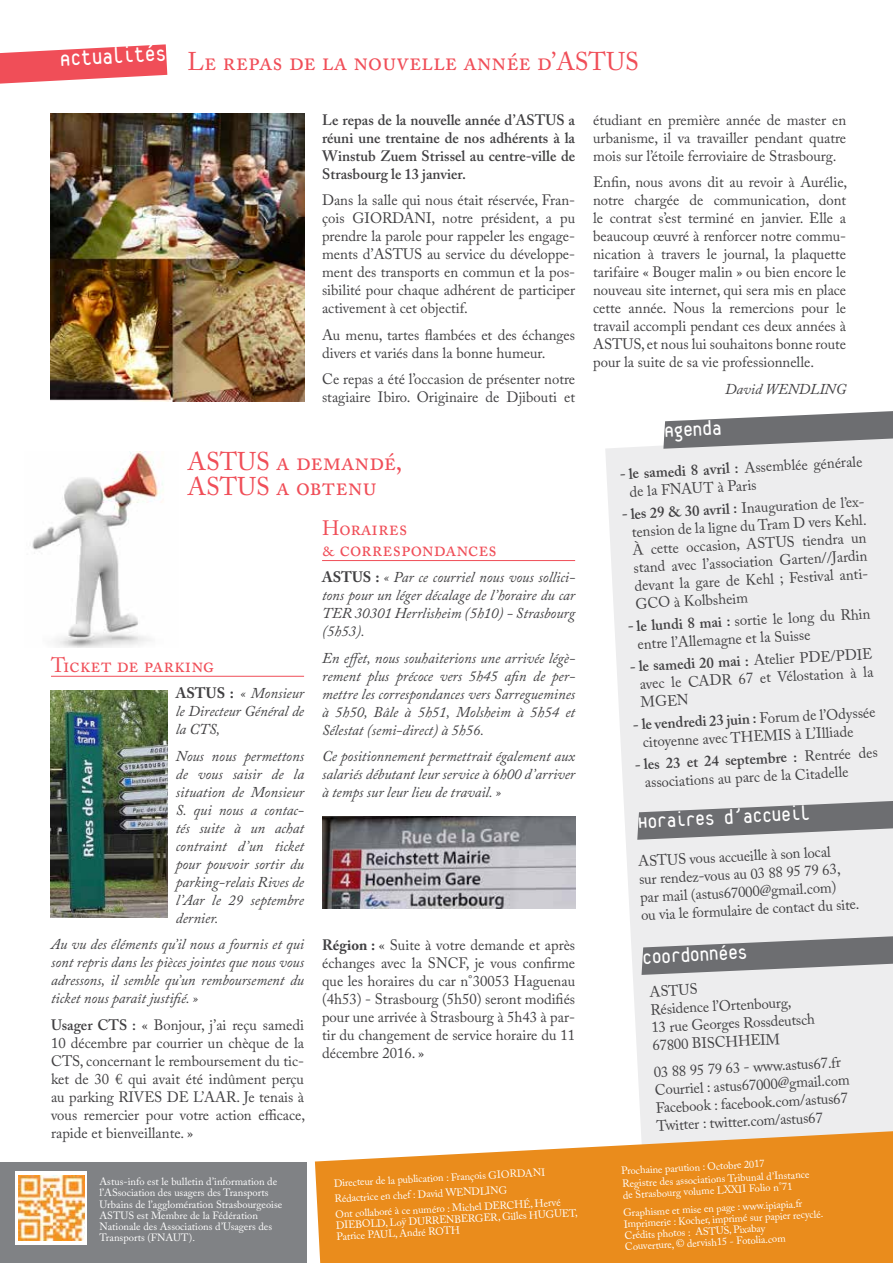
<style>
.page{position:relative;width:893px;height:1263px;background:#fff}
.page>*{position:absolute;margin:0;border:0;box-sizing:border-box;transform-origin:0 0}
.t1{font:25.5px/25.5px "Adobe Caslon Pro";color:#f04e58}
.t2{font:24px "Platelet";color:#fff}
.t3{font:22.05px "Platelet";color:#fff}
.t4{font:20.7px/21px "Adobe Caslon Pro";color:#f04e58}
.t5{font:15px/18px "Adobe Caslon Pro";color:#414042}
.t6{font:italic 15px/18px "Adobe Caslon Pro";color:#414042;text-align:justify}
.t7{font:600 15px/18px "Adobe Caslon Pro";color:#414042;text-align:justify}
.t8{font:10.5px/11.2px "Adobe Caslon Pro";color:#fff}
.s1{font-weight:700;font-style:normal}
.s2{font-weight:600}
.s3{font-weight:700}
</style>
<div class="page">
<hr style="left:51px;top:676px;width:253px;height:1px;background:#f04e58">
<hr style="left:322px;top:560px;width:253px;height:1px;background:#f04e58">
<svg style="left:0;top:44px;width:167px;height:40px"></svg>
<div style="left:605px;top:446px;width:288px;height:685px;background:#ededee"></div>
<div style="left:0;top:1162px;width:306px;height:101px;background:#808285"></div>
<svg style="left:315px;top:1131px;width:578px;height:132px;background:#ec9936"></svg>
<div style="left:15px;top:1171px;width:72px;height:73px;background:linear-gradient(to right,#fff,#fff)"></div>
<img style="left:19px;top:1175px;width:65px;height:65px">
<svg style="left:637px;top:801px;width:256px;height:39px;background:#939496"></svg>
<svg style="left:641px;top:936px;width:252px;height:39px;background:#939496"></svg>
<img style="left:50px;top:114px;width:255px;height:288px">
<img style="left:50px;top:691px;width:117px;height:226px">
<img style="left:322px;top:817px;width:253px;height:92px">
<svg style="left:663px;top:411px;width:230px;height:38px;background:#939496"></svg>
<img style="left:32px;top:451px;width:131px;height:197px">
<h2 class="t2" style="left:59px;top:49px;width:108px;rotate:-3deg">Actualités</h2>
<h1 class="t1" style="left:188px;top:48px;width:453px">Le repas de la nouvelle année d’ASTUS</h1>
<p class="t7" style="left:322px;top:111px;width:255px">Le repas de la nouvelle année d’ASTUS a réuni une trentaine de nos adhérents à la Winstub Zuem Strissel au centre-ville de Strasbourg le 13 janvier.</p>
<p class="t5" style="left:322px;top:191px;width:255px;text-align:justify">Dans la salle qui nous était réservée, Fran&shy;çois GIORDANI, notre président, a pu prendre la parole pour rappeler les engage&shy;ments d’ASTUS au service du développe&shy;ment des transports en commun et la pos&shy;sibilité pour chaque adhérent de participer activement à cet objectif.</p>
<p class="t5" style="left:322px;top:326px;width:255px">Au menu, tartes flambées et des échanges divers et variés dans la bonne humeur.</p>
<p class="t5" style="left:322px;top:370px;width:255px">Ce repas a été l’occasion de présenter notre stagiaire Ibiro. Originaire de Djibouti et</p>
<h1 class="t1" style="left:188px;top:448px;width:216px">ASTUS a demandé,<br>ASTUS a obtenu</h1>
<h3 class="t4" style="left:51px;top:654px;width:165px">Ticket de parking</h3>
<p class="t6" style="left:176px;top:684px;width:130px"><span class="s1">ASTUS :</span> « Monsieur le Directeur Général de la CTS,</p>
<p class="t6" style="left:176px;top:746px;width:130px">Nous nous permettons de vous saisir de la situation de Monsieur S. qui nous a contac&shy;tés suite à un achat contraint d’un ticket pour pouvoir sortir du parking-relais Rives de l’Aar le 29 septembre dernier.</p>
<p class="t6" style="left:51px;top:935px;width:255px">Au vu des éléments qu’il nous a fournis et qui sont repris dans les pièces jointes que nous vous adressons, il semble qu’un remboursement du ticket nous paraît justifié. »</p>
<p class="t5" style="left:51px;top:1015px;width:256px;text-align:justify"><span class="s2">Usager CTS :</span> « Bonjour, j’ai reçu samedi 10 décembre par courrier un chèque de la CTS, concernant le remboursement du tic&shy;ket de 30 € qui avait été indûment perçu au parking RIVES DE L’AAR. Je tenais à vous remercier pour votre action efficace, rapide et bienveillante. »</p>
<h3 class="t4" style="left:322px;top:517px;width:176px">Horaires<br>&amp; correspondances</h3>
<p class="t6" style="left:322px;top:568px;width:255px"><span class="s1">ASTUS :</span> « Par ce courriel nous vous sollici&shy;tons pour un léger décalage de l’horaire du car TER 30301 Herrlisheim (5h10) - Strasbourg (5h53).</p>
<p class="t6" style="left:322px;top:649px;width:255px">En effet, nous souhaiterions une arrivée légè&shy;rement plus précoce vers 5h45 afin de per&shy;mettre les correspondances vers Sarreguemines à 5h50, Bâle à 5h51, Molsheim à 5h54 et Sélestat (semi-direct) à 5h56.</p>
<p class="t6" style="left:322px;top:747px;width:255px">Ce positionnement permettrait également aux salariés débutant leur service à 6h00 d’arriver à temps sur leur lieu de travail. »</p>
<p class="t5" style="left:322px;top:936px;width:255px;text-align:justify"><span class="s3">Région :</span> « Suite à votre demande et après échanges avec la SNCF, je vous confirme que les horaires du car n°30053 Haguenau (4h53) - Strasbourg (5h50) seront modifiés pour une arrivée à Strasbourg à 5h43 à par&shy;tir du changement de service horaire du 11 décembre 2016. »</p>
<p class="t5" style="left:593px;top:111px;width:255px;text-align:justify">étudiant en première année de master en urbanisme, il va travailler pendant quatre mois sur l’étoile ferroviaire de Strasbourg.</p>
<p class="t5" style="left:593px;top:173px;width:256px;text-align:justify">Enfin, nous avons dit au revoir à Aurélie, notre chargée de communication, dont le contrat s’est terminé en janvier. Elle a beaucoup œuvré à renforcer notre commu&shy;nication à travers le journal, la plaquette tarifaire « Bouger malin » ou bien encore le nouveau site internet, qui sera mis en place cette année. Nous la remercions pour le travail accompli pendant ces deux années à ASTUS, et nous lui souhaitons bonne route pour la suite de sa vie professionnelle.</p>
<p class="t6" style="left:725px;top:380px;width:123px">David WENDLING</p>
<h3 class="t3" style="left:663px;top:422px;width:59px;rotate:-3deg">Agenda</h3>
<p class="t5" style="left:628px;top:464px;width:236px;text-indent:-9px;rotate:-3deg"><span class="s2">- le samedi 8 avril :</span> Assemblée générale de la FNAUT à Paris</p>
<p class="t5" style="left:630px;top:505px;width:237px;text-align:justify;text-indent:-9px;rotate:-3deg"><span class="s2">- les 29 &amp; 30 avril :</span> Inauguration de l’ex&shy;tension de la ligne du Tram D vers Kehl.<br>À cette occasion, ASTUS tiendra un stand avec l’association Garten//Jardin devant la gare de Kehl ; Festival anti-GCO à Kolbsheim</p>
<p class="t5" style="left:636px;top:617px;width:236px;text-indent:-9px;rotate:-3deg"><span class="s2">- le lundi 8 mai :</span> sortie le long du Rhin entre l’Allemagne etla Suisse</p>
<p class="t5" style="left:638px;top:657px;width:237px;text-align:justify;text-indent:-9px;rotate:-3deg"><span class="s2">- le samedi 20 mai :</span> Atelier PDE/PDIE avec le CADR 67 et Vélostation à la MGEN</p>
<p class="t5" style="left:641px;top:715px;width:236px;text-indent:-9px;rotate:-3deg"><span class="s2">- le vendredi 23 juin :</span> Forum de l’Odyssée citoyenne avec THEMIS à L’Illiade</p>
<p class="t5" style="left:643px;top:755px;width:236px;text-indent:-9px;rotate:-3deg"><span class="s2">- les 23 et 24 septembre :</span> Rentrée des associations au parc de la Citadelle</p>
<h3 class="t3" style="left:637px;top:813px;width:174px;rotate:-3deg">Horaires d’accueil</h3>
<p class="t5" style="left:638px;top:852px;width:220px;rotate:-3deg">ASTUS vous accueille à son local surrendez-vous au 03 88 95 79 63, parmail(astus67000@gmail.com)<br>ou via le formulaire de contactdu site.</p>
<h3 class="t3" style="left:642px;top:948px;width:107px;rotate:-3deg">Coordonnées</h3>
<p class="t5" style="left:649px;top:982px;width:165px;rotate:-3deg">ASTUS<br>Résidence l’Ortenbourg,<br>13 rue Georges Rossdeutsch<br>67800 BISCHHEIM</p>
<p class="t5" style="left:653px;top:1063px;width:196px;rotate:-3deg">03 88 95 79 63 - www.astus67.fr<br>Courriel: astus67000@gmail.com<br>Facebook : facebook.com/astus67<br>Twitter: twitter.com/astus67</p>
<p class="t8" style="left:621px;top:1165px;width:145px;rotate:-3deg">Prochaine parution : Octobre 2017</p>
<p class="t8" style="left:333px;top:1175px;width:228px;line-height:15.5px;rotate:-3deg">Directeurde la publication : François GIORDANI<br>Rédactrice en chef : David WENDLING<br>Ontcollaboré à ce numéro : MichelDERCHÉ, Hervé</p>
<p class="t8" style="left:99px;top:1176px;width:184px">Astus-info est le bulletin d’information de l’ASsociation des usagers des Transports Urbains de l’agglomération Strasbourgeoise ASTUS est Membre de la Fédération Nationale des Associations d’Usagers des Transports (FNAUT).</p>
<p class="t8" style="left:622px;top:1178px;width:190px;rotate:-3deg">Registre des associations Tribunald’Instance de Strasbourg volume LXXII Folio n°71</p>
<p class="t8" style="left:623px;top:1207px;width:201px;rotate:-3deg">Graphisme etmise en page : www.ipiapia.fr Imprimerie : Kocher, imprimé surpapierrecyclé.<br>Crédits photos : ASTUS, Pixabay<br>Couverture, © dervish15 - Fotolia.com</p>
<p class="t8" style="left:336px;top:1219px;width:243px;rotate:-3deg">DIEBOLD, Loÿ DURRENBERGER, Gilles HUGUET,<br>Patrice PAUL, André ROTH</p>
</div>
